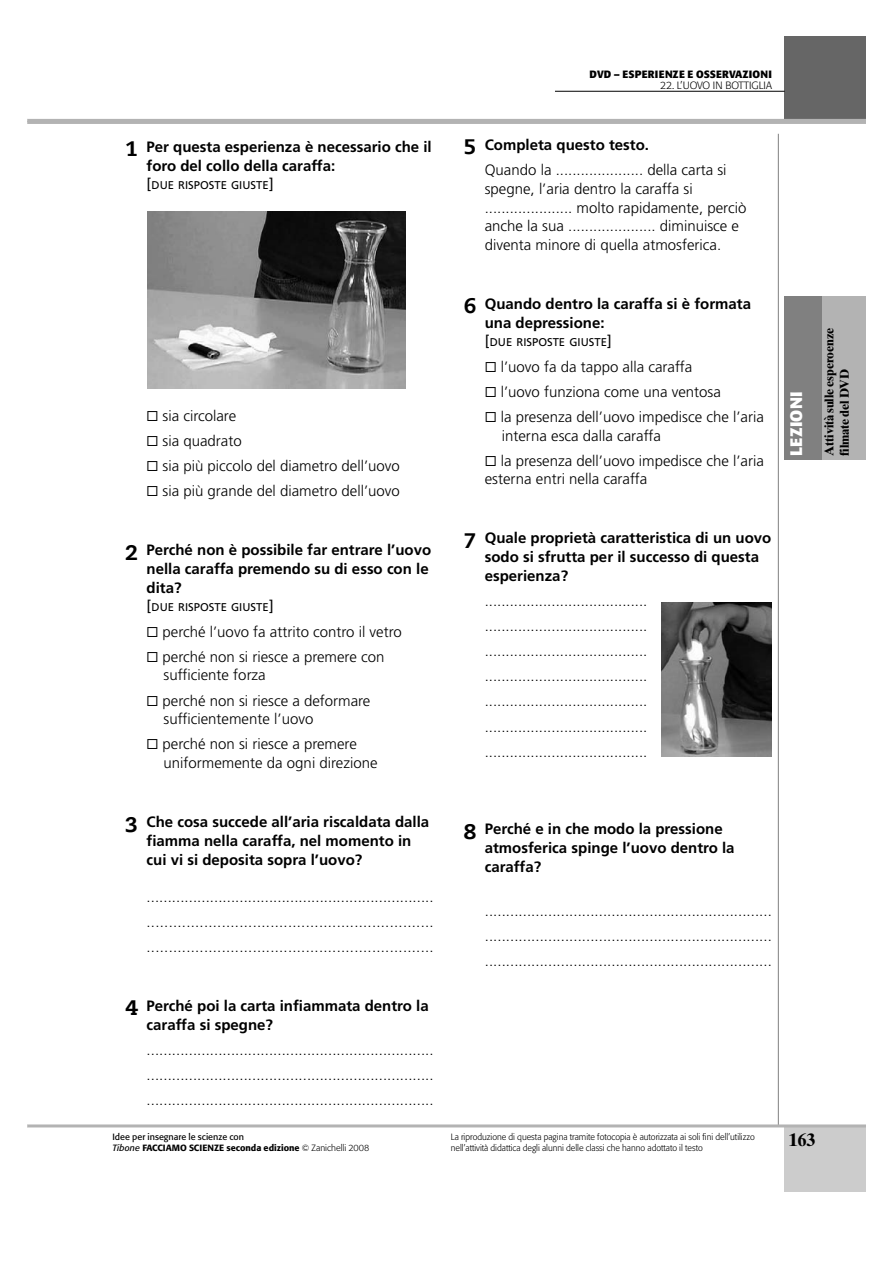
<style>
.page{position:relative;width:893px;height:1263px;background:#fff}
.page>*{position:absolute;margin:0;border:0;box-sizing:border-box;transform-origin:0 0}
.t1{font:700 18px "Times Ten";color:#000}
.t2{font:700 16.5px "Formata";letter-spacing:.02em;color:#fff}
.t3{font:300 15px/25.2px "Frutiger";color:#000}
.t4{font:700 15px/18.8px "Frutiger";color:#000}
.t5{font:700 12.75px/15px "Times Ten";letter-spacing:-.015em;color:#000}
.t6{font:11.25px "Frutiger";color:#000}
.t7{font:700 10.5px "Formata";letter-spacing:.02em;color:#000}
.t8{font:300 10.5px "Formata";color:#000}
.t9{font:300 9px/10.5px "Formata";color:#000}
.t10{font:500 9px/10.5px "Formata";color:#000}
.s1{font-family:"Caecilia";font-weight:800;font-size:21px}
.s2{font-size:15px}
.s3{font-weight:400}
.s4{font-weight:400;font-style:italic}
.s5{font-weight:300}
.s6{font-weight:700}
</style>
<div class="page">
<hr style="left:778px;top:134px;width:1px;height:992px;background:#808080">
<div style="left:784px;top:1125px;width:82px;height:67px;background:#ccc"></div>
<div style="left:784px;top:36px;width:82px;height:85px;background:#666"></div>
<hr style="left:27px;top:119px;width:839px;height:3px;background:#b3b3b3">
<hr style="left:27px;top:1124px;width:839px;height:3px;background:#b3b3b3">
<hr style="left:555px;top:91px;width:229px;height:1px;background:#000">
<div style="left:784px;top:296px;width:82px;height:164px;background:#b3b3b3"></div>
<div style="left:784px;top:296px;width:37px;height:164px;background:#808080"></div>
<hr style="left:27px;top:121px;width:839px;height:3px;background:#b3b3b3">
<img style="left:147px;top:211px;width:259px;height:177px">
<img style="left:661px;top:603px;width:111px;height:154px">
<p class="t7" style="left:589px;top:70px;width:184px">DVD – ESPERIENZE E OSSERVAZIONI</p>
<p class="t8" style="left:660px;top:81px;width:113px">22. L’UOVO IN BOTTIGLIA</p>
<p class="t4" style="left:146px;top:139px;width:287px;text-indent:-21px"><span class="s1">1</span> Per questa esperienza è necessario che il foro del collo della caraffa:</p>
<p class="t6" style="left:146px;top:181px;width:129px"><span class="s2">[</span>DUE RISPOSTE GIUSTE<span class="s2">]</span></p>
<p class="t3" style="left:162px;top:404px;width:239px">sia circolare<br>sia quadrato<br>sia più piccolo del diametro dell’uovo sia più grande del diametro dell’uovo</p>
<p class="t4" style="left:146px;top:542px;width:286px;text-indent:-21px"><span class="s1">2</span> Perché non è possibile far entrare l’uovo nella caraffa premendo su di esso con le dita?</p>
<p class="t6" style="left:146px;top:603px;width:129px"><span class="s2">[</span>DUE RISPOSTE GIUSTE<span class="s2">]</span></p>
<p class="t3" style="left:162px;top:620px;width:241px">perché l’uovo fa attrito contro il vetro perché non si riesce a premere con</p>
<p class="t3" style="left:162px;top:664px;width:209px">sufficiente forza<br>perché non si riesce a deformare</p>
<p class="t3" style="left:162px;top:708px;width:196px">sufficientemente l’uovo perché non si riesce a premere</p>
<p class="t3" style="left:163px;top:751px;width:215px">uniformemente da ogni direzione</p>
<p class="t4" style="left:146px;top:814px;width:284px;text-indent:-21px"><span class="s1">3</span> Che cosa succede all’aria riscaldata dalla fiamma nella caraffa, nel momento in cui vi si deposita sopra l’uovo?</p>
<p class="t3" style="left:146px;top:885px;width:288px;text-align:justify">.................................................................... ................................................................. .................................................................</p>
<p class="t4" style="left:146px;top:997px;width:284px;text-indent:-21px"><span class="s1">4</span> Perché poi la carta infiammata dentro la caraffa si spegne?</p>
<p class="t3" style="left:146px;top:1038px;width:288px;text-align:justify">.................................................................... .................................................................... ....................................................................</p>
<p class="t10" style="left:112px;top:1132px;width:258px"><span class="s3">Idee per insegnare le scienze con<br></span><span class="s4">Tibone</span> FACCIAMO SCIENZE seconda edizione <span class="s5">© Zanichelli 2008</span></p>
<p class="t3" style="left:485px;top:133px;width:243px;text-indent:-21px"><span class="s1">5</span> <span class="s6">Completa questo testo.<br></span>Quando la ..................... della carta si</p>
<p class="t3" style="left:485px;top:180px;width:263px;line-height:18.8px">spegne, l’aria dentro la caraffa si ..................... molto rapidamente, perciò anche la sua ..................... diminuisce e diventa minore di quella atmosferica.</p>
<p class="t4" style="left:485px;top:296px;width:268px;text-indent:-21px"><span class="s1">6</span> Quando dentro la caraffa si è formata una depressione:</p>
<p class="t6" style="left:485px;top:338px;width:129px"><span class="s2">[</span>DUE RISPOSTE GIUSTE<span class="s2">]</span></p>
<p class="t3" style="left:501px;top:355px;width:265px">l’uovo fa da tappo alla caraffa<br>l’uovo funziona come una ventosa<br>la presenza dell’uovo impedisce che l’aria</p>
<p class="t3" style="left:501px;top:424px;width:265px">interna esca dalla caraffa<br>la presenza dell’uovo impedisce che l’aria</p>
<p class="t3" style="left:485px;top:468px;width:164px">esterna entri nella caraffa</p>
<p class="t4" style="left:485px;top:530px;width:288px;text-indent:-21px"><span class="s1">7</span> Quale proprietà caratteristica di un uovo sodo si sfrutta per il successo di questa esperienza?</p>
<p class="t3" style="left:485px;top:589px;width:164px;text-align:justify">....................................... ....................................... ....................................... ....................................... ....................................... ....................................... .......................................</p>
<p class="t2" style="left:789px;top:456px;width:66px;rotate:-90deg">LEZIONI</p>
<p class="t5" style="left:823px;top:456px;width:129px;rotate:-90deg">Attività sulle esperoenze filmate del DVD</p>
<p class="t4" style="left:485px;top:821px;width:251px;text-indent:-21px"><span class="s1">8</span> Perché e in che modo la pressione atmosferica spinge l’uovo dentro la caraffa?</p>
<p class="t3" style="left:485px;top:899px;width:288px;text-align:justify">.................................................................... .................................................................... ....................................................................</p>
<p class="t9" style="left:451px;top:1132px;width:305px">La riproduzione di questa pagina tramite fotocopia è autorizzata ai soli fini dell’utilizzo nell’attività didattica degli alunni delle classi che hanno adottato il testo</p>
<p class="t1" style="left:789px;top:1133px;width:28px">163</p>
</div>
